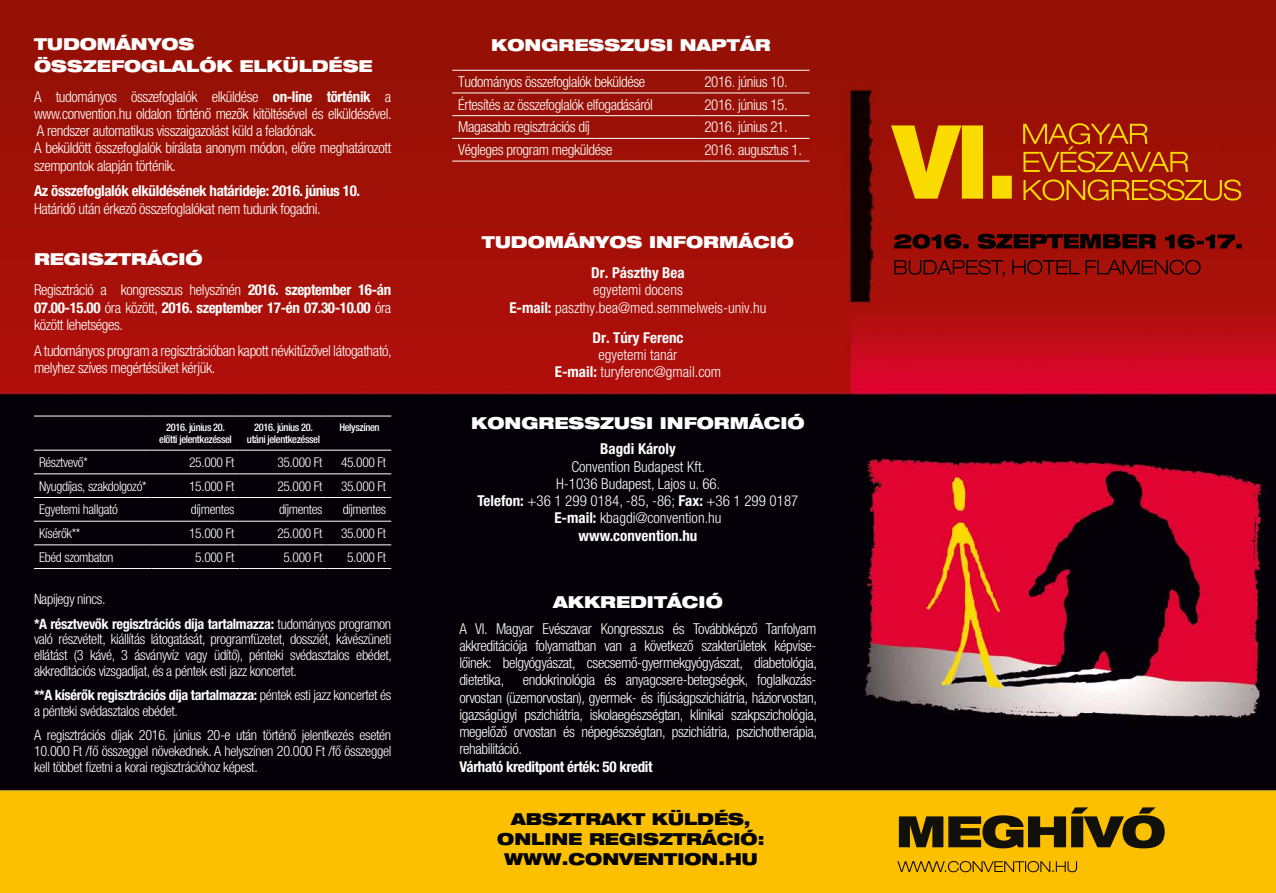
<style>
.page{position:relative;width:1276px;height:893px;background:#fff}
.page>*{position:absolute;margin:0;border:0;box-sizing:border-box;transform-origin:0 0}
.t1{font:900 expanded 16.5px/21.6px "Helvetica Neue LT Pro";color:#fff}
.t2{font:900 expanded 16.5px/19.8px "Helvetica Neue LT Pro";color:#000;text-align:center}
.t3{font:300 condensed 15px/17.2px "Helvetica Neue LT Pro";letter-spacing:-.025em;color:#fff}
.t4{font:300 condensed 15px/17.2px "Helvetica Neue LT Pro";color:#fff;text-align:center}
.t5{font:700 condensed 15px "Helvetica Neue LT Pro";letter-spacing:-.025em;color:#fff}
.t6{font:700 condensed 15px "Helvetica Neue LT Pro";color:#fff}
.t7{font:300 condensed 14.25px/15.8px "Helvetica Neue LT Pro";letter-spacing:-.025em;color:#fff;text-align:justify}
.t8{font:700 condensed 14.25px/24.3px "Helvetica Neue LT Pro";letter-spacing:-.025em;color:#fff}
.t9{font:300 condensed 13.5px "Helvetica Neue LT Pro";letter-spacing:-.025em;color:#fff}
.t10{font:500 condensed 10.5px/12.6px "Helvetica Neue LT Pro";letter-spacing:-.035em;color:#fff;text-align:center}
.s1{font-weight:700}
.s2{font-weight:300}
</style>
<div class="page">
<img style="left:0;top:0;width:1276px;height:893px">
<hr style="left:34px;top:416px;width:118px;height:1px;background:#fff">
<hr style="left:152px;top:416px;width:87px;height:1px;background:#fff">
<hr style="left:239px;top:416px;width:89px;height:1px;background:#fff">
<hr style="left:328px;top:416px;width:63px;height:1px;background:#fff">
<hr style="left:34px;top:450px;width:118px;height:1px;background:#fff">
<hr style="left:152px;top:450px;width:87px;height:1px;background:#fff">
<hr style="left:239px;top:450px;width:89px;height:1px;background:#fff">
<hr style="left:328px;top:450px;width:63px;height:1px;background:#fff">
<hr style="left:34px;top:473px;width:118px;height:1px;background:#fff">
<hr style="left:152px;top:473px;width:87px;height:1px;background:#fff">
<hr style="left:239px;top:473px;width:89px;height:1px;background:#fff">
<hr style="left:328px;top:473px;width:63px;height:1px;background:#fff">
<hr style="left:34px;top:497px;width:118px;height:1px;background:#fff">
<hr style="left:152px;top:497px;width:87px;height:1px;background:#fff">
<hr style="left:239px;top:497px;width:89px;height:1px;background:#fff">
<hr style="left:328px;top:497px;width:63px;height:1px;background:#fff">
<hr style="left:34px;top:521px;width:118px;height:1px;background:#fff">
<hr style="left:152px;top:521px;width:87px;height:1px;background:#fff">
<hr style="left:239px;top:521px;width:89px;height:1px;background:#fff">
<hr style="left:328px;top:521px;width:63px;height:1px;background:#fff">
<hr style="left:34px;top:544px;width:118px;height:1px;background:#fff">
<hr style="left:152px;top:544px;width:87px;height:1px;background:#fff">
<hr style="left:239px;top:544px;width:89px;height:1px;background:#fff">
<hr style="left:328px;top:544px;width:63px;height:1px;background:#fff">
<hr style="left:34px;top:568px;width:118px;height:1px;background:#fff">
<hr style="left:152px;top:568px;width:87px;height:1px;background:#fff">
<hr style="left:239px;top:568px;width:89px;height:1px;background:#fff">
<hr style="left:328px;top:568px;width:63px;height:1px;background:#fff">
<hr style="left:452px;top:70px;width:246px;height:1px;background:#fff">
<hr style="left:698px;top:70px;width:111px;height:1px;background:#fff">
<hr style="left:452px;top:93px;width:246px;height:1px;background:#fff">
<hr style="left:698px;top:93px;width:111px;height:1px;background:#fff">
<hr style="left:452px;top:115px;width:246px;height:1px;background:#fff">
<hr style="left:698px;top:115px;width:111px;height:1px;background:#fff">
<hr style="left:452px;top:138px;width:246px;height:1px;background:#fff">
<hr style="left:698px;top:138px;width:111px;height:1px;background:#fff">
<hr style="left:452px;top:161px;width:246px;height:1px;background:#fff">
<hr style="left:698px;top:161px;width:111px;height:1px;background:#fff">
<p class="t1" style="left:34px;top:33px;width:340px">TUDOMÁNYOS<br>ÖSSZEFOGLALÓK ELKÜLDÉSE</p>
<p class="t3" style="left:34px;top:88px;width:359px">A tudományos összefoglalók elküldése <span class="s1">on-line történik</span> a www.convention.hu oldalon történő mezők kitöltésével és elküldésével.<br>A rendszer automatikus visszaigazolást küld a feladónak.<br>A beküldött összefoglalók bírálata anonym módon, előre meghatározott szempontok alapján történik.</p>
<p class="t5" style="left:34px;top:182px;width:327px">Az összefoglalók elküldésének határideje: 2016. június 10.</p>
<p class="t3" style="left:34px;top:200px;width:288px">Határidő után érkező összefoglalókat nem tudunk fogadni.</p>
<p class="t1" style="left:34px;top:248px;width:170px">REGISZTRÁCIÓ</p>
<p class="t3" style="left:34px;top:281px;width:359px;text-align:justify">Regisztráció a kongresszus helyszínén <span class="s1">2016. szeptember 16-án 07.00-15.00</span> óra között, <span class="s1">2016. szeptember 17-én 07.30-10.00</span> óra között lehetséges.</p>
<p class="t3" style="left:34px;top:341px;width:359px">A tudományos program a regisztrációban kapott névkitűzővel látogatható, melyhez szíves megértésüket kérjük.</p>
<p class="t10" style="left:159px;top:420px;width:74px">2016. június 20. előtti jelentkezéssel</p>
<p class="t10" style="left:247px;top:420px;width:75px">2016. június 20. utáni jelentkezéssel</p>
<p class="t10" style="left:339px;top:420px;width:42px">Helyszínen</p>
<p class="t9" style="left:39px;top:454px;width:50px">Résztvevő*</p>
<p class="t9" style="left:189px;top:454px;width:47px">25.000 Ft</p>
<p class="t9" style="left:277px;top:454px;width:47px">35.000 Ft</p>
<p class="t9" style="left:341px;top:454px;width:47px">45.000 Ft</p>
<p class="t9" style="left:39px;top:478px;width:109px">Nyugdíjas, szakdolgozó*</p>
<p class="t9" style="left:189px;top:478px;width:47px">15.000 Ft</p>
<p class="t9" style="left:277px;top:478px;width:47px">25.000 Ft</p>
<p class="t9" style="left:341px;top:478px;width:47px">35.000 Ft</p>
<p class="t9" style="left:39px;top:502px;width:80px">Egyetemi hallgató</p>
<p class="t9" style="left:191px;top:502px;width:45px">díjmentes</p>
<p class="t9" style="left:279px;top:502px;width:45px">díjmentes</p>
<p class="t9" style="left:343px;top:502px;width:45px">díjmentes</p>
<p class="t9" style="left:39px;top:525px;width:43px">Kísérők**</p>
<p class="t9" style="left:189px;top:525px;width:47px">15.000 Ft</p>
<p class="t9" style="left:277px;top:525px;width:47px">25.000 Ft</p>
<p class="t9" style="left:341px;top:525px;width:47px">35.000 Ft</p>
<p class="t9" style="left:39px;top:549px;width:76px">Ebéd szombaton</p>
<p class="t9" style="left:195px;top:549px;width:41px">5.000 Ft</p>
<p class="t9" style="left:283px;top:549px;width:41px">5.000 Ft</p>
<p class="t9" style="left:347px;top:549px;width:41px">5.000 Ft</p>
<p class="t8" style="left:34px;top:587px;width:359px"><span class="s2">Napijegy nincs.<br></span>*A résztvevők regisztrációs díja tartalmazza: <span class="s2">tudományos programon</span></p>
<p class="t7" style="left:34px;top:631px;width:359px">való részvételt, kiállítás látogatását, programfüzetet, dossziét, kávészüneti ellátást (3 kávé, 3 ásványvíz vagy üdítő), pénteki svédasztalos ebédet, akkreditációs vizsgadíjat, és a péntek esti jazz koncertet.</p>
<p class="t7" style="left:34px;top:687px;width:359px"><span class="s1">**A kísérők regisztrációs díja tartalmazza:</span> péntek esti jazz koncertet és a pénteki svédasztalos ebédet.</p>
<p class="t7" style="left:34px;top:727px;width:359px">A regisztrációs díjak 2016. június 20-e után történő jelentkezés esetén 10.000 Ft /fő összeggel növekednek. A helyszínen 20.000 Ft /fő összeggel kell többet fizetni a korai regisztrációhoz képest.</p>
<p class="t1" style="left:491px;top:34px;width:281px">KONGRESSZUSI NAPTÁR</p>
<p class="t3" style="left:458px;top:73px;width:188px">Tudományos összefoglalók beküldése</p>
<p class="t3" style="left:704px;top:73px;width:85px">2016. június 10.</p>
<p class="t3" style="left:458px;top:96px;width:196px">Értesítés az összefoglalók elfogadásáról</p>
<p class="t3" style="left:704px;top:96px;width:85px">2016. június 15.</p>
<p class="t3" style="left:458px;top:118px;width:133px">Magasabb regisztrációs díj</p>
<p class="t3" style="left:704px;top:118px;width:85px">2016. június 21.</p>
<p class="t3" style="left:458px;top:141px;width:156px">Végleges program megküldése</p>
<p class="t3" style="left:704px;top:141px;width:99px">2016. augusztus 1.</p>
<p class="t1" style="left:482px;top:231px;width:314px">TUDOMÁNYOS INFORMÁCIÓ</p>
<p class="t6" style="left:591px;top:264px;width:95px">Dr. Pászthy Bea</p>
<p class="t4" style="left:509px;top:281px;width:259px">egyetemi docens<br><span class="s1">E-mail:</span> paszthy.bea@med.semmelweis-univ.hu</p>
<p class="t6" style="left:592px;top:328px;width:93px">Dr. Túry Ferenc</p>
<p class="t4" style="left:555px;top:346px;width:168px">egyetemi tanár<br><span class="s1">E-mail:</span> turyferenc@gmail.com</p>
<p class="t1" style="left:471px;top:411px;width:335px">KONGRESSZUSI INFORMÁCIÓ</p>
<p class="t6" style="left:600px;top:440px;width:77px">Bagdi Károly</p>
<p class="t4" style="left:477px;top:457px;width:322px">Convention Budapest Kft.<br>H-1036 Budapest, Lajos u. 66.<br><span class="s1">Telefon:</span> +36 1 299 0184, -85, -86; <span class="s1">Fax:</span> +36 1 299 0187<br><span class="s1">E-mail:</span> kbagdi@convention.hu<br><span class="s1">www.convention.hu</span></p>
<p class="t1" style="left:553px;top:590px;width:171px">AKKREDITÁCIÓ</p>
<p class="t3" style="left:459px;top:619px;width:359px;text-align:justify">A VI. Magyar Evészavar Kongresszus és Továbbképző Tanfolyam akkreditációja folyamatban van a következő szakterületek képvise&shy;lőinek: belgyógyászat, csecsemő-gyermekgyógyászat, diabetológia, dietetika, endokrinológia és anyagcsere-betegségek, foglalkozás&shy;orvostan (üzemorvostan), gyermek- és ifjúságpszichiátria, háziorvostan, igazságügyi pszichiátria, iskolaegészségtan, klinikai szakpszichológia, megelőző orvostan és népegészségtan, pszichiátria, pszichotherápia, rehabilitáció.</p>
<p class="t5" style="left:459px;top:757px;width:195px">Várható kreditpont érték: 50 kredit</p>
<p class="t2" style="left:497px;top:809px;width:269px">ABSZTRAKT KÜLDÉS,<br>ONLINE REGISZTRÁCIÓ:<br>WWW.CONVENTION.HU</p>
</div>
